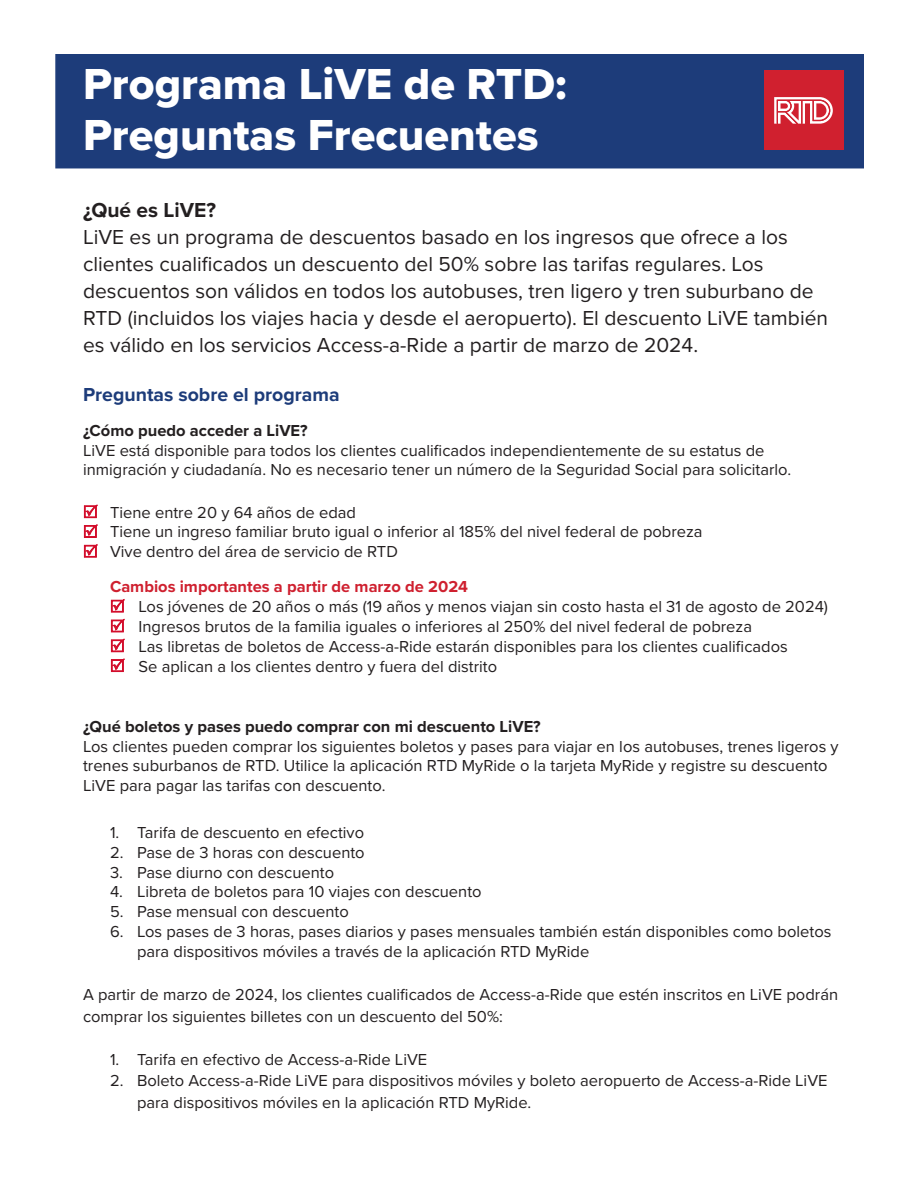
<style>
.page{position:relative;width:918px;height:1188px;background:#fff}
.page>*{position:absolute;margin:0;border:0;box-sizing:border-box;transform-origin:0 0}
.t1{font:45px "Proxima Nova Extrabld";color:#fff}
.t2{font:21px/27px "Proxima Nova";color:#231f20}
.t3{font:700 21px "Proxima Nova";color:#231f20}
.t4{font:700 19.5px "Proxima Nova";color:#1d3c7a}
.t5{font:16.5px/19.8px "Proxima Nova";color:#231f20}
.t6{font:700 16.5px "Proxima Nova";color:#cf202f}
.s1{font-weight:700}
</style>
<div class="page">
<div style="left:55px;top:54px;width:809px;height:114px;background:#1d3c7a"></div>
<div style="left:764px;top:70px;width:80px;height:80px;background:#d0202f"></div>
<svg style="left:774px;top:97px;width:59px;height:27px"></svg>
<p class="t1" style="left:83px;top:50px;width:485px">Programa LiVE de RTD:</p>
<p class="t1" style="left:83px;top:101px;width:457px">Preguntas Frecuentes</p>
<p class="t3" style="left:83px;top:194px;width:135px">¿Qué es LiVE?</p>
<p class="t2" style="left:83px;top:223px;width:747px">LiVE es un programa de descuentos basado en los ingresos que ofrece a los clientes cualificados un descuento del 50% sobre las tarifas regulares. Los descuentos son válidos en todos los autobuses, tren ligero y tren suburbano de RTD (incluidos los viajes hacia y desde el aeropuerto). El descuento LiVE también es válido en los servicios Access-a-Ride a partir de marzo de 2024.</p>
<p class="t4" style="left:83px;top:380px;width:258px">Preguntas sobre el programa</p>
<p class="t5" style="left:83px;top:420px;width:710px"><span class="s1">¿Cómo puedo acceder a LiVE?<br></span>LiVE está disponible para todos los clientes cualificados independientemente de su estatus de inmigración y ciudadanía. No es necesario tener un número de la Seguridad Social para solicitarlo.</p>
<p class="t5" style="left:110px;top:502px;width:594px">Tiene entre 20 y 64 años de edad<br>Tiene un ingreso familiar bruto igual o inferior al 185% del nivel federal de pobreza<br>Vive dentro del área de servicio de RTD</p>
<p class="t6" style="left:110px;top:575px;width:360px">Cambios importantes a partir de marzo de 2024</p>
<p class="t5" style="left:139px;top:596px;width:691px">Los jóvenes de 20 años o más (19 años y menos viajan sin costo hasta el 31 de agosto de 2024)</p>
<p class="t5" style="left:139px;top:616px;width:615px">Ingresos brutos de la familia iguales o inferiores al 250% del nivel federal de pobreza</p>
<p class="t5" style="left:139px;top:636px;width:651px">Las libretas de boletos de Access-a-Ride estarán disponibles para los clientes cualificados</p>
<p class="t5" style="left:139px;top:655px;width:360px">Se aplican a los clientes dentro y fuera del distrito</p>
<p class="t5" style="left:83px;top:716px;width:757px"><span class="s1">¿Qué boletos y pases puedo comprar con mi descuento LiVE?<br></span>Los clientes pueden comprar los siguientes boletos y pases para viajar en los autobuses, trenes ligeros y trenes suburbanos de RTD. Utilice la aplicación RTD MyRide o la tarjeta MyRide y registre su descuento LiVE para pagar las tarifas con descuento.</p>
<p class="t5" style="left:110px;top:822px;width:256px">1. Tarifa de descuento en efectivo</p>
<p class="t5" style="left:110px;top:842px;width:256px">2. Pase de 3 horas con descuento</p>
<p class="t5" style="left:110px;top:862px;width:226px">3. Pase diurno con descuento</p>
<p class="t5" style="left:110px;top:881px;width:373px">4. Libreta de boletos para 10 viajes con descuento</p>
<p class="t5" style="left:110px;top:901px;width:240px">5. Pase mensual con descuento</p>
<p class="t5" style="left:137px;top:921px;width:696px;text-indent:-27px">6. Los pases de 3 horas, pases diarios y pases mensuales también están disponibles como boletos para dispositivos móviles a través de la aplicación RTD MyRide</p>
<p class="t5" style="left:83px;top:983px;width:757px;line-height:21.6px">A partir de marzo de 2024, los clientes cualificados de Access-a-Ride que estén inscritos en LiVE podrán comprar los siguientes billetes con un descuento del 50%:</p>
<p class="t5" style="left:110px;top:1049px;width:319px">1. Tarifa en efectivo de Access-a-Ride LiVE</p>
<p class="t5" style="left:137px;top:1069px;width:692px;line-height:21.6px;text-indent:-27px">2. Boleto Access-a-Ride LiVE para dispositivos móviles y boleto aeropuerto de Access-a-Ride LiVE para dispositivos móviles en la aplicación RTD MyRide.</p>
</div>
